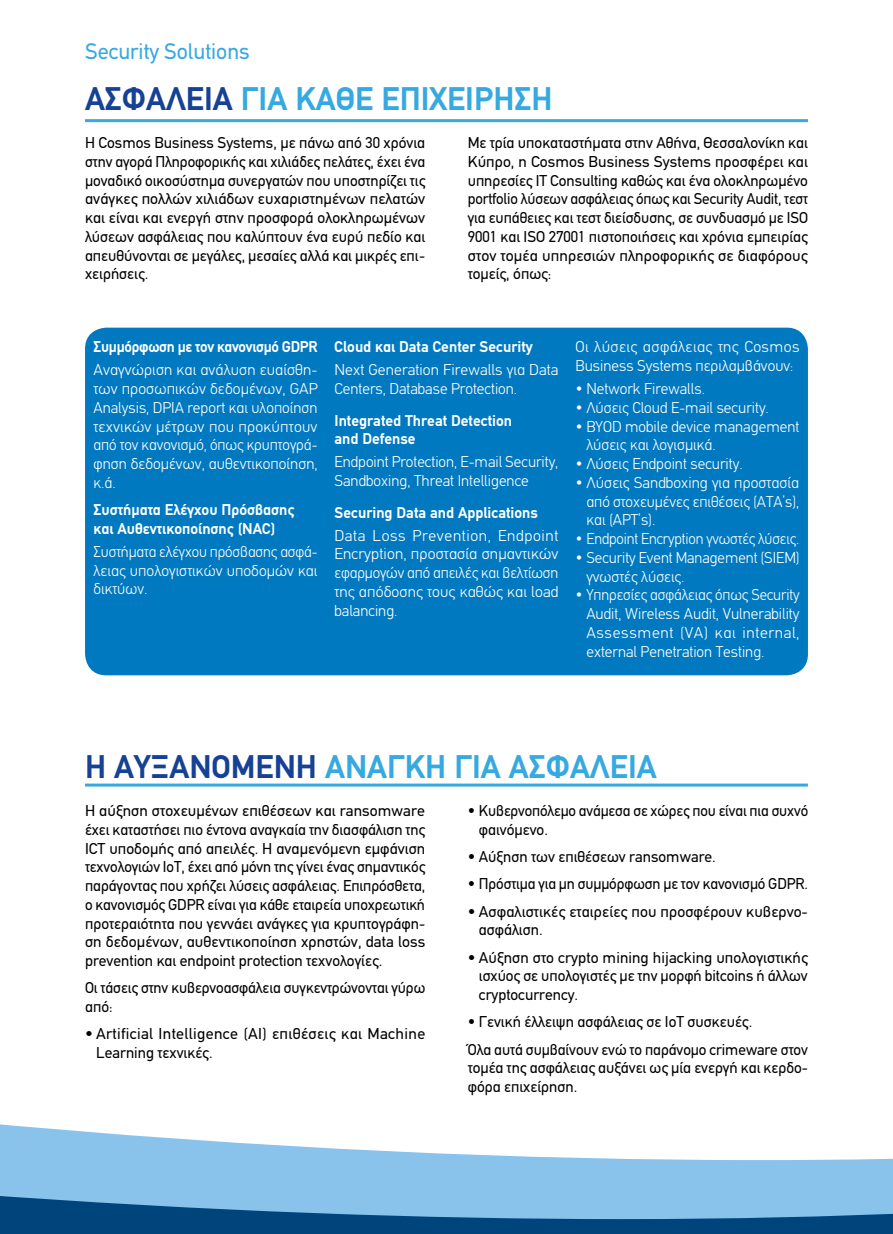
<style>
.page{position:relative;width:893px;height:1234px;background:#fff}
.page>*{position:absolute;margin:0;border:0;box-sizing:border-box;transform-origin:0 0}
.t1{font:700 33px "PF Din Text";color:#36a9e1}
.t2{font:22.5px "PF Din Text";color:#36a9e1}
.t3{font:15.75px/18.8px "PF Din Text";color:#000}
.t4{font:300 15.75px/18.8px "PF Din Text";color:#fff}
.t5{font:300 15.75px/18.8px "PF Din Text";color:#fff;text-align:justify;scale:.96 1}
.t6{font:700 15.75px/18.8px "PF Din Text";color:#fff}
.t7{font:15.75px/18.8px "PF Din Text";letter-spacing:.02em;color:#000}
.t8{font:700 15.75px "PF Din Text";color:#fff;scale:.96 1}
.s1{color:#164194}
</style>
<div class="page">
<div style="left:0;top:1162px;width:893px;height:71px;background:#00447c"></div>
<svg style="left:0;top:1124px;width:893px;height:96px"></svg>
<div style="left:85px;top:327px;width:723px;height:348px;background:#0079c0;border-radius:21px"></div>
<hr style="left:85px;top:783px;width:723px;height:3px;background:#36a9e1">
<hr style="left:85px;top:119px;width:723px;height:3px;background:#36a9e1">
<h2 class="t2" style="left:85px;top:39px;width:166px">Security Solutions</h2>
<h1 class="t1" style="left:85px;top:79px;width:469px"><span class="s1">ΑΣΦΑΛΕΙΑ</span> ΓΙΑ ΚΑΘΕ ΕΠΙΧΕΙΡΗΣΗ</h1>
<p class="t3" style="left:85px;top:133px;width:342px;text-align:justify">Η Cosmos Business Systems, με πάνω από 30 χρόνια στην αγορά Πληροφορικής και χιλιάδες πελάτες, έχει ένα μοναδικό οικοσύστημα συνεργατών που υποστηρίζει τις ανάγκες πολλών χιλιάδων ευχαριστημένων πελατών και είναι και ενεργή στην προσφορά ολοκληρωμένων λύσεων ασφάλειας που καλύπτουν ένα ευρύ πεδίο και απευθύνονται σε μεγάλες, μεσαίες αλλά και μικρές επι&shy;χειρήσεις.</p>
<p class="t3" style="left:468px;top:133px;width:342px;text-align:justify">Με τρία υποκαταστήματα στην Αθήνα, Θεσσαλονίκη και Κύπρο, η Cosmos Business Systems προσφέρει και υπηρεσίες IT Consulting καθώς και ένα ολοκληρωμένο portfolio λύσεων ασφάλειας όπως και Security Audit, τεστ για ευπάθειες και τεστ διείσδυσης, σε συνδυασμό με ISO 9001 και ISO 27001 πιστοποιήσεις και χρόνια εμπειρίας στον τομέα υπηρεσιών πληροφορικής σε διαφόρους τομείς, όπως:</p>
<p class="t8" style="left:94px;top:337px;width:235px">Συμμόρφωση με τον κανονισμό GDPR</p>
<p class="t4" style="left:94px;top:360px;width:226px;text-align:justify">Αναγνώριση και ανάλυση ευαίσθη&shy;των προσωπικών δεδομένων, GAP Analysis, DPIA report και υλοποίηση τεχνικών μέτρων που προκύπτουν από τον κανονισμό, όπως κρυπτογρά&shy;φηση δεδομένων, αυθεντικοποίηση, κ.ά.</p>
<p class="t6" style="left:94px;top:500px;width:202px">Συστήματα Ελέγχου Πρόσβασης και Αυθεντικοποίησης (NAC)</p>
<p class="t5" style="left:94px;top:542px;width:235px">Συστήματα ελέγχου πρόσβασης ασφά&shy;λειας υπολογιστικών υποδομών και δικτύων.</p>
<p class="t6" style="left:334px;top:337px;width:200px">Cloud και Data Center Security</p>
<p class="t4" style="left:334px;top:360px;width:225px">Next Generation Firewalls για Data<br>Centers, Database Protection.</p>
<p class="t6" style="left:334px;top:410px;width:179px">Integrated Threat Detection and Defense</p>
<p class="t4" style="left:334px;top:452px;width:225px">Endpoint Protection, E-mail Security,<br>Sandboxing, Threat Intelligence</p>
<p class="t6" style="left:334px;top:502px;width:205px">Securing Data and Applications</p>
<p class="t4" style="left:334px;top:526px;width:225px;text-align:justify">Data Loss Prevention, Endpoint Encryption, προστασία σημαντικών εφαρμογών από απειλές και βελτίωση της απόδοσης τους καθώς και load balancing.</p>
<p class="t4" style="left:575px;top:337px;width:226px">Οι λύσεις ασφάλειας της Cosmos<br>Business Systems περιλαμβάνουν:</p>
<p class="t4" style="left:575px;top:379px;width:131px">• Network Firewalls.</p>
<p class="t4" style="left:575px;top:398px;width:195px">• Λύσεις Cloud E-mail security.</p>
<p class="t4" style="left:586px;top:417px;width:215px;text-indent:-11px">• BYOD mobile device management λύσεις και λογισμικά.</p>
<p class="t4" style="left:575px;top:454px;width:169px">• Λύσεις Endpoint security.</p>
<p class="t4" style="left:586px;top:473px;width:214px;text-align:justify;text-indent:-11px">• Λύσεις Sandboxing για προστασία από στοχευμένες επιθέσεις (ATA’s), και (APT’s).</p>
<p class="t5" style="left:575px;top:529px;width:235px">• Endpoint Encryption γνωστές λύσεις.</p>
<p class="t4" style="left:586px;top:548px;width:215px;text-indent:-11px">• Security Event Management (SIEM) γνωστές λύσεις.</p>
<p class="t5" style="left:586px;top:585px;width:224px;text-indent:-11px">• Υπηρεσίες ασφάλειας όπως Security Audit, Wireless Audit, Vulnerability Assessment (VA) και internal, external Penetration Testing.</p>
<h1 class="t1" style="left:85px;top:747px;width:573px"><span class="s1">Η ΑΥΞΑΝΟΜΕΝΗ</span> ΑΝΑΓΚΗ ΓΙΑ ΑΣΦΑΛΕΙΑ</h1>
<p class="t3" style="left:85px;top:801px;width:342px;text-align:justify">Η αύξηση στοχευμένων επιθέσεων και ransomware έχει καταστήσει πιο έντονα αναγκαία την διασφάλιση της ICT υποδομής από απειλές. Η αναμενόμενη εμφάνιση τεχνολογιών IoT, έχει από μόνη της γίνει ένας σημαντικός παράγοντας που χρήζει λύσεις ασφάλειας. Επιπρόσθετα, ο κανονισμός GDPR είναι για κάθε εταιρεία υποχρεωτική προτεραιότητα που γεννάει ανάγκες για κρυπτογράφη&shy;ση δεδομένων, αυθεντικοποίηση χρηστών, data loss prevention και endpoint protection τεχνολογίες.</p>
<p class="t3" style="left:85px;top:978px;width:342px">Οι τάσεις στην κυβερνοασφάλεια συγκεντρώνονται γύρω από:</p>
<p class="t7" style="left:96px;top:1024px;width:331px;text-indent:-11px">• Artificial Intelligence (AI) επιθέσεις και Machine<br>Learning τεχνικές.</p>
<p class="t3" style="left:479px;top:801px;width:331px;text-indent:-11px">• Κυβερνοπόλεμο ανάμεσα σε χώρες που είναι πια συχνό φαινόμενο.</p>
<p class="t3" style="left:468px;top:847px;width:250px">• Αύξηση των επιθέσεων ransomware.</p>
<p class="t3" style="left:468px;top:874px;width:342px">• Πρόστιμα για μη συμμόρφωση με τον κανονισμό GDPR.</p>
<p class="t3" style="left:479px;top:901px;width:331px;text-indent:-11px">• Ασφαλιστικές εταιρείες που προσφέρουν κυβερνο&shy;ασφάλιση.</p>
<p class="t3" style="left:479px;top:947px;width:331px;text-align:justify;text-indent:-11px">• Αύξηση στο crypto mining hijacking υπολογιστικής ισχύος σε υπολογιστές με την μορφή bitcoins ή άλλων cryptocurrency.</p>
<p class="t3" style="left:468px;top:1008px;width:342px;line-height:27.3px">• Γενική έλλειψη ασφάλειας σε IoT συσκευές.<br>Όλα αυτά συμβαίνουν ενώ το παράνομο crimeware στον</p>
<p class="t3" style="left:468px;top:1058px;width:342px">τομέα της ασφάλειας αυξάνει ως μία ενεργή και κερδο&shy;φόρα επιχείρηση.</p>
</div>
